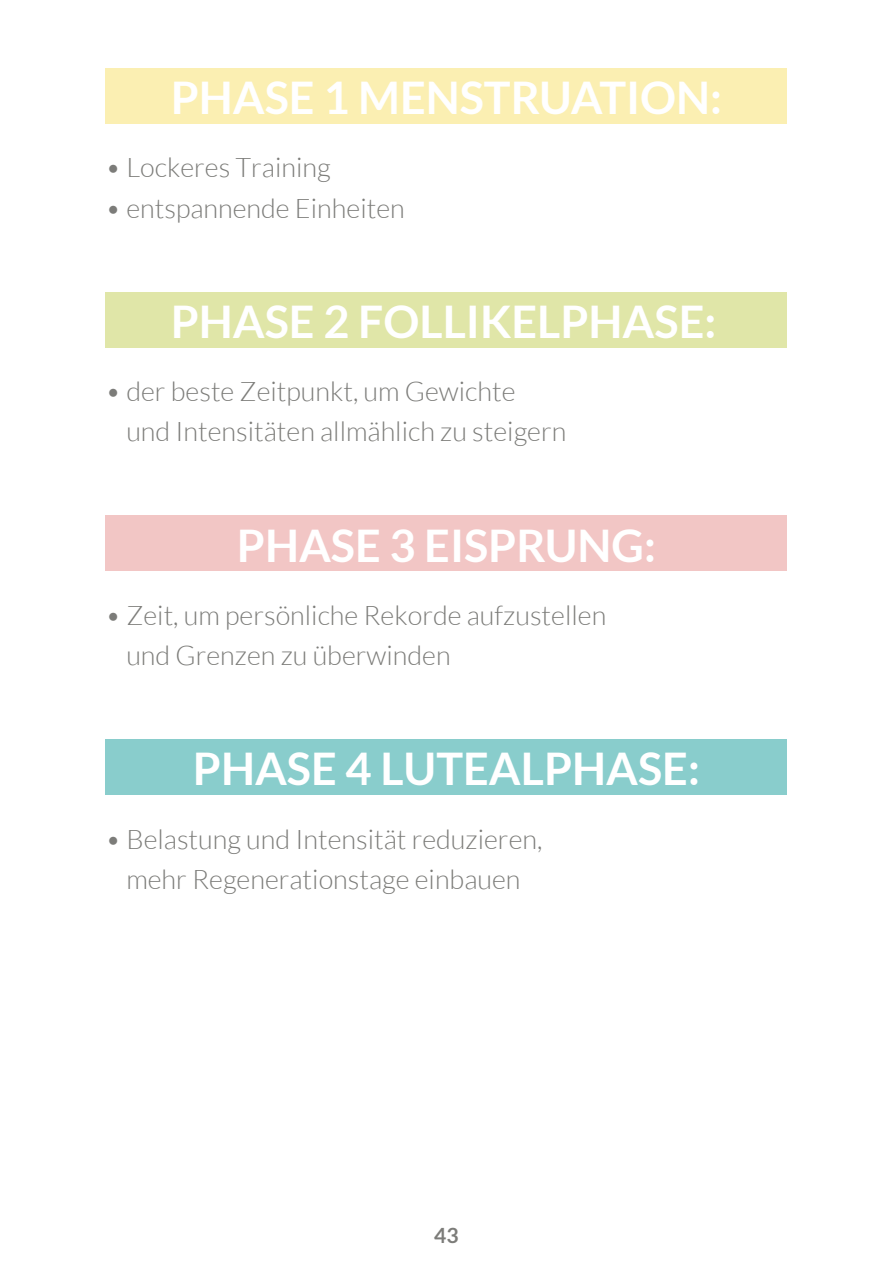
<style>
.page{position:relative;width:893px;height:1263px;background:#fff}
.page>*{position:absolute;margin:0;border:0;box-sizing:border-box;transform-origin:0 0}
.überschrift_Lato_bol{font:700 45px "Lato";color:#fff}
.fließtext{font:300 27px "Lato";color:#7c7c79}
.überschrift_Lato_bol-2{font:700 21px "Lato";color:#7c7c79}
</style>
<div class="page">
<div style="left:106px;top:68px;width:681px;height:55px;background:#fbefb2"></div>
<div style="left:106px;top:516px;width:681px;height:55px;background:#f2c6c5"></div>
<div style="left:106px;top:740px;width:681px;height:55px;background:#89cdcc"></div>
<div style="left:106px;top:292px;width:681px;height:55px;background:#e0e6a8"></div>
<p class="überschrift_Lato_bol" style="left:171px;top:72px;width:553px">PHASE 1 MENSTRUATION:</p>
<p class="fließtext" style="left:106px;top:153px;width:227px">• Lockeres Training</p>
<p class="fließtext" style="left:106px;top:193px;width:301px">• entspannende Einheiten</p>
<p class="überschrift_Lato_bol" style="left:171px;top:295px;width:547px">PHASE 2 FOLLIKELPHASE:</p>
<p class="fließtext" style="left:106px;top:377px;width:411px">• der beste Zeitpunkt, um Gewichte</p>
<p class="fließtext" style="left:126px;top:417px;width:442px">und Intensitäten allmählich zu steigern</p>
<p class="überschrift_Lato_bol" style="left:237px;top:519px;width:421px">PHASE 3 EISPRUNG:</p>
<p class="fließtext" style="left:106px;top:600px;width:502px">• Zeit, um persönliche Rekorde aufzustellen</p>
<p class="fließtext" style="left:126px;top:641px;width:326px">und Grenzen zu überwinden</p>
<p class="überschrift_Lato_bol" style="left:193px;top:743px;width:509px">PHASE 4 LUTEALPHASE:</p>
<p class="fließtext" style="left:106px;top:824px;width:438px">• Belastung und Intensität reduzieren,</p>
<p class="fließtext" style="left:126px;top:865px;width:396px">mehr Regenerationstage einbauen</p>
<p class="überschrift_Lato_bol-2" style="left:434px;top:1223px;width:26px">43</p>
</div>
